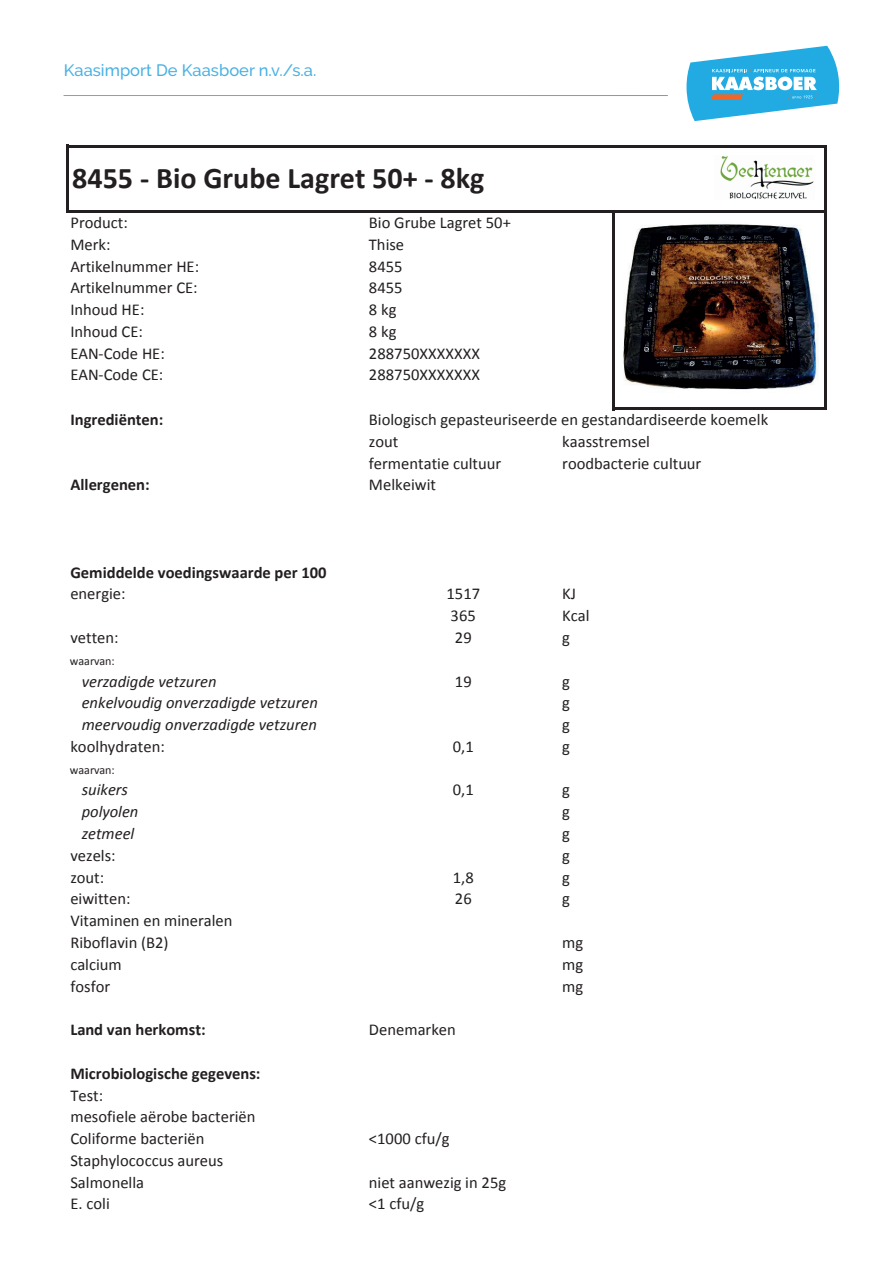
<style>
.page{position:relative;width:893px;height:1263px;background:#fff}
.page>*{position:absolute;margin:0;border:0;box-sizing:border-box;transform-origin:0 0}
.t1{font:700 30px "Calibri";color:#231f20}
.t2{font:16.5px/21.8px "Calibri";color:#231f20}
.t3{font:italic 16.5px "Calibri";color:#231f20}
.t4{font:700 16.5px "Calibri";color:#231f20}
.t5{font:500 16.5px "Raleway";color:#49b1e4}
.t6{font:12px "Calibri";color:#231f20}
</style>
<div class="page">
<svg style="left:686px;top:46px;width:153px;height:75px"></svg>
<hr style="left:66px;top:145px;width:3px;height:68px;background:#231f20">
<hr style="left:824px;top:148px;width:3px;height:262px;background:#231f20">
<hr style="left:612px;top:213px;width:3px;height:197px;background:#231f20">
<hr style="left:69px;top:145px;width:758px;height:3px;background:#231f20">
<hr style="left:69px;top:210px;width:758px;height:3px;background:#231f20">
<hr style="left:615px;top:407px;width:212px;height:3px;background:#231f20">
<img style="left:720px;top:156px;width:94px;height:43px">
<img style="left:623px;top:224px;width:196px;height:166px">
<p class="t5" style="left:64px;top:60px;width:254px">Kaasimport De Kaasboer n.v./s.a.</p>
<h1 class="t1" style="left:72px;top:159px;width:414px">8455 - Bio Grube Lagret 50+ - 8kg</h1>
<p class="t2" style="left:70px;top:212px;width:59px">Product:</p>
<p class="t2" style="left:369px;top:212px;width:144px">Bio Grube Lagret 50+</p>
<p class="t2" style="left:70px;top:233px;width:42px">Merk:</p>
<p class="t2" style="left:369px;top:233px;width:37px">Thise</p>
<p class="t2" style="left:70px;top:255px;width:130px">Artikelnummer HE:</p>
<p class="t2" style="left:369px;top:255px;width:35px">8455</p>
<p class="t2" style="left:70px;top:277px;width:129px">Artikelnummer CE:</p>
<p class="t2" style="left:369px;top:277px;width:35px">8455</p>
<p class="t2" style="left:70px;top:299px;width:76px">Inhoud HE:</p>
<p class="t2" style="left:369px;top:299px;width:29px">8 kg</p>
<p class="t2" style="left:70px;top:321px;width:74px">Inhoud CE:</p>
<p class="t2" style="left:369px;top:321px;width:29px">8 kg</p>
<p class="t2" style="left:70px;top:342px;width:96px">EAN-Code HE:</p>
<p class="t2" style="left:369px;top:342px;width:113px">288750XXXXXXX</p>
<p class="t2" style="left:70px;top:364px;width:94px">EAN-Code CE:</p>
<p class="t2" style="left:369px;top:364px;width:113px">288750XXXXXXX</p>
<p class="t4" style="left:70px;top:409px;width:94px">Ingrediënten:</p>
<p class="t2" style="left:369px;top:409px;width:401px">Biologisch gepasteuriseerde en gestandardiseerde koemelk zout</p>
<p class="t2" style="left:562px;top:431px;width:89px">kaasstremsel</p>
<p class="t2" style="left:369px;top:452px;width:134px">fermentatie cultuur</p>
<p class="t2" style="left:562px;top:452px;width:141px">roodbacterie cultuur</p>
<p class="t4" style="left:70px;top:474px;width:81px">Allergenen:</p>
<p class="t2" style="left:369px;top:474px;width:69px">Melkeiwit</p>
<p class="t4" style="left:70px;top:562px;width:258px">Gemiddelde voedingswaarde per 100</p>
<p class="t2" style="left:70px;top:583px;width:57px">energie:</p>
<p class="t2" style="left:446px;top:583px;width:35px">1517</p>
<p class="t2" style="left:562px;top:583px;width:15px">KJ</p>
<p class="t2" style="left:451px;top:605px;width:27px">365</p>
<p class="t2" style="left:562px;top:605px;width:29px">Kcal</p>
<p class="t2" style="left:70px;top:627px;width:50px">vetten:</p>
<p class="t2" style="left:455px;top:627px;width:18px">29</p>
<p class="t2" style="left:562px;top:627px;width:9px">g</p>
<p class="t6" style="left:70px;top:653px;width:46px">waarvan:</p>
<p class="t3" style="left:82px;top:670px;width:136px">verzadigde vetzuren</p>
<p class="t2" style="left:455px;top:670px;width:18px">19</p>
<p class="t2" style="left:562px;top:670px;width:9px">g</p>
<p class="t3" style="left:82px;top:692px;width:238px">enkelvoudig onverzadigde vetzuren</p>
<p class="t2" style="left:562px;top:692px;width:9px">g</p>
<p class="t3" style="left:82px;top:713px;width:237px">meervoudig onverzadigde vetzuren</p>
<p class="t2" style="left:562px;top:714px;width:9px">g</p>
<p class="t2" style="left:70px;top:736px;width:96px">koolhydraten:</p>
<p class="t2" style="left:453px;top:736px;width:22px">0,1</p>
<p class="t2" style="left:562px;top:736px;width:9px">g</p>
<p class="t6" style="left:70px;top:762px;width:46px">waarvan:</p>
<p class="t3" style="left:82px;top:779px;width:48px">suikers</p>
<p class="t2" style="left:453px;top:779px;width:22px">0,1</p>
<p class="t2" style="left:562px;top:779px;width:9px">g</p>
<p class="t3" style="left:82px;top:800px;width:58px">polyolen</p>
<p class="t2" style="left:562px;top:801px;width:9px">g</p>
<p class="t3" style="left:82px;top:822px;width:54px">zetmeel</p>
<p class="t2" style="left:562px;top:823px;width:9px">g</p>
<p class="t2" style="left:70px;top:844px;width:47px">vezels:</p>
<p class="t2" style="left:562px;top:844px;width:9px">g</p>
<p class="t2" style="left:70px;top:866px;width:35px">zout:</p>
<p class="t2" style="left:453px;top:866px;width:22px">1,8</p>
<p class="t2" style="left:562px;top:866px;width:9px">g</p>
<p class="t2" style="left:70px;top:888px;width:62px">eiwitten:</p>
<p class="t2" style="left:455px;top:888px;width:18px">26</p>
<p class="t2" style="left:562px;top:888px;width:9px">g</p>
<p class="t2" style="left:70px;top:910px;width:164px">Vitaminen en mineralen<br>Riboflavin (B2)</p>
<p class="t2" style="left:562px;top:932px;width:23px">mg</p>
<p class="t2" style="left:70px;top:953px;width:53px">calcium</p>
<p class="t2" style="left:562px;top:953px;width:23px">mg</p>
<p class="t2" style="left:70px;top:975px;width:41px">fosfor</p>
<p class="t2" style="left:562px;top:975px;width:23px">mg</p>
<p class="t4" style="left:70px;top:1019px;width:137px">Land van herkomst:</p>
<p class="t2" style="left:369px;top:1019px;width:88px">Denemarken</p>
<p class="t4" style="left:70px;top:1063px;width:192px">Microbiologische gegevens:</p>
<p class="t2" style="left:70px;top:1084px;width:187px">Test:<br>mesofiele aërobe bacteriën<br>Coliforme bacteriën</p>
<p class="t2" style="left:369px;top:1128px;width:82px">&lt;1000 cfu/g</p>
<p class="t2" style="left:70px;top:1149px;width:154px">Staphylococcus aureus<br>Salmonella</p>
<p class="t2" style="left:369px;top:1171px;width:139px">niet aanwezig in 25g</p>
<p class="t2" style="left:70px;top:1193px;width:41px">E. coli</p>
<p class="t2" style="left:369px;top:1193px;width:57px">&lt;1 cfu/g</p>
</div>
